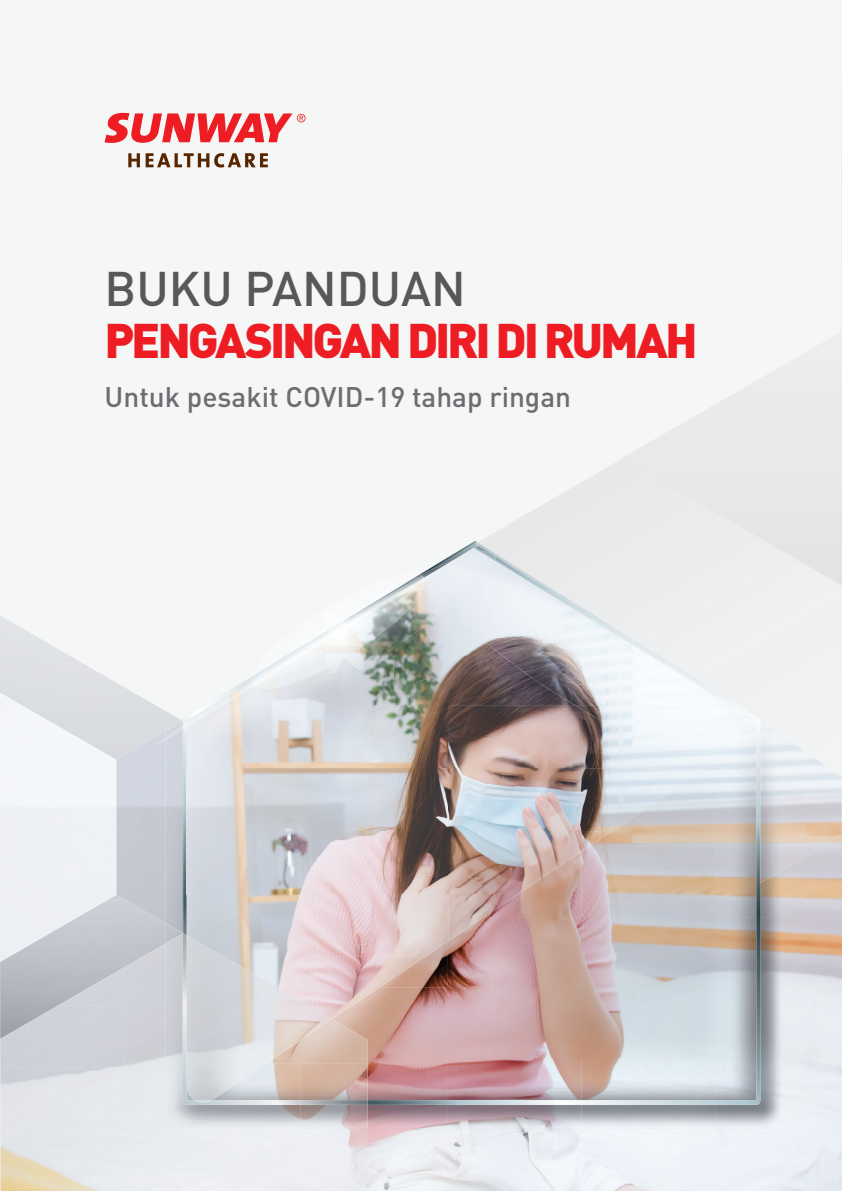
<style>
.page{position:relative;width:842px;height:1191px;background:#fff}
.page>*{position:absolute;margin:0;border:0;box-sizing:border-box;transform-origin:0 0}
.t1{font:900 48px "DIN Pro";letter-spacing:-.065em;color:#ee1d23}
.t2{font:500 48px "DIN Pro";color:#57585a}
.t3{font:500 28px "DIN Pro";color:#6c6d70}
</style>
<div class="page">
<div style="left:0;top:0;width:841px;height:1191px;background:#f5f7f7"></div>
<img style="left:367px;top:870px;width:474px;height:321px">
<img style="left:367px;top:1128px;width:414px;height:1px">
<img style="left:760px;top:883px;width:21px;height:175px">
<img style="left:367px;top:1058px;width:414px;height:70px">
<svg style="left:367px;top:541px;width:393px;height:563px;background:#c6b5b4"></svg>
<img style="left:430px;top:542px;width:44px;height:10px">
<img style="left:446px;top:609px;width:5px;height:46px">
<img style="left:212px;top:655px;width:266px;height:51px">
<img style="left:187px;top:706px;width:293px;height:62px">
<img style="left:187px;top:768px;width:518px;height:63px">
<img style="left:187px;top:831px;width:392px;height:63px">
<img style="left:579px;top:831px;width:33px;height:22px">
<img style="left:187px;top:894px;width:261px;height:62px">
<img style="left:448px;top:894px;width:70px;height:47px">
<img style="left:367px;top:956px;width:58px;height:63px">
<img style="left:213px;top:686px;width:8px;height:20px">
<img style="left:187px;top:706px;width:12px;height:21px">
<img style="left:459px;top:548px;width:15px;height:4px">
<img style="left:197px;top:708px;width:2px;height:33px">
<img style="left:223px;top:657px;width:136px;height:49px">
<img style="left:199px;top:706px;width:97px;height:35px">
<img style="left:221px;top:682px;width:33px;height:24px">
<img style="left:254px;top:688px;width:91px;height:1px">
<img style="left:408px;top:552px;width:70px;height:57px">
<img style="left:430px;top:609px;width:16px;height:58px">
<img style="left:424px;top:558px;width:35px;height:22px">
<svg style="left:240px;top:570px;width:190px;height:118px"></svg>
<img style="left:336px;top:644px;width:11px;height:11px">
<img style="left:332px;top:638px;width:15px;height:6px">
<img style="left:330px;top:626px;width:17px;height:12px">
<img style="left:451px;top:638px;width:27px;height:26px">
<img style="left:451px;top:605px;width:27px;height:33px">
<div style="left:436px;top:566px;width:42px;height:39px;background:#eaeef4"></div>
<hr style="left:841px;top:585px;width:1px;height:191px;background:#f2f3f4">
<img style="left:841px;top:776px;width:1px;height:60px">
<img style="left:480px;top:720px;width:280px;height:56px">
<img style="left:739px;top:720px;width:21px;height:15px">
<img style="left:760px;top:729px;width:21px;height:154px">
<img style="left:478px;top:556px;width:282px;height:164px">
<svg style="left:474px;top:460px;width:147px;height:96px"></svg>
<img style="left:563px;top:598px;width:133px;height:83px">
<img style="left:117px;top:923px;width:49px;height:19px">
<div style="left:0;top:942px;width:166px;height:48px;background:#b7bbc3"></div>
<img style="left:117px;top:760px;width:49px;height:134px">
<img style="left:166px;top:740px;width:17px;height:182px">
<img style="left:166px;top:731px;width:17px;height:9px">
<img style="left:166px;top:922px;width:17px;height:12px">
<img style="left:117px;top:894px;width:49px;height:29px">
<div style="left:117px;top:711px;width:49px;height:49px;background:#d9dce0"></div>
<img style="left:166px;top:711px;width:17px;height:20px">
<img style="left:0;top:692px;width:117px;height:270px">
<svg style="left:621px;top:366px;width:220px;height:220px"></svg>
<div style="left:621px;top:458px;width:220px;height:127px;background:#e8e9ea"></div>
<hr style="left:841px;top:76px;width:1px;height:255px;background:#eaecec">
<img style="left:59px;top:968px;width:63px;height:37px">
<img style="left:0;top:1005px;width:123px;height:186px">
<img style="left:245px;top:1129px;width:122px;height:62px">
<img style="left:300px;top:1128px;width:67px;height:1px">
<img style="left:166px;top:934px;width:17px;height:129px">
<img style="left:166px;top:1063px;width:201px;height:65px">
<img style="left:183px;top:933px;width:184px;height:171px">
<img style="left:187px;top:935px;width:95px;height:55px">
<img style="left:187px;top:990px;width:145px;height:55px">
<img style="left:187px;top:1045px;width:107px;height:55px">
<svg style="left:194px;top:1100px;width:18px;height:2px"></svg>
<img style="left:82px;top:943px;width:84px;height:48px">
<img style="left:0;top:991px;width:83px;height:48px">
<svg style="left:183px;top:721px;width:4px;height:214px"></svg>
<svg style="left:128px;top:153px;width:12px;height:14px"></svg>
<svg style="left:146px;top:153px;width:122px;height:14px"></svg>
<svg style="left:104px;top:113px;width:201px;height:30px"></svg>
<h1 class="t2" style="left:104px;top:256px;width:363px">BUKU PANDUAN</h1>
<h1 class="t1" style="left:104px;top:308px;width:594px">PENGASINGAN DIRI DI RUMAH</h1>
<p class="t3" style="left:104px;top:378px;width:468px">Untuk pesakit COVID-19 tahap ringan</p>
</div>
